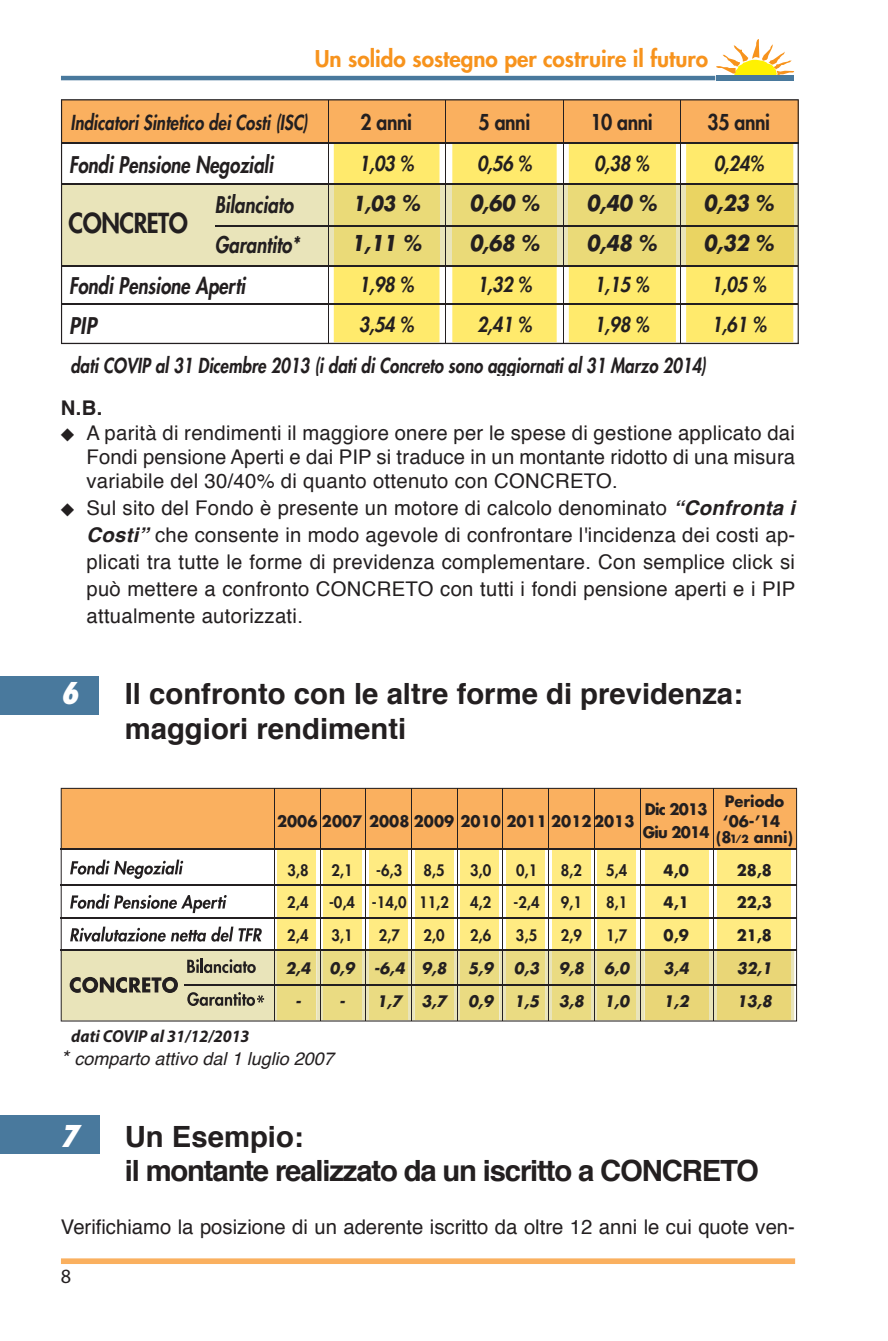
<style>
.page{position:relative;width:888px;height:1341px;background:#fff}
.page>*{position:absolute;margin:0;border:0;box-sizing:border-box;transform-origin:0 0}
.t1{font:700 29.25px/34.9px "Helvetica";color:#231f20}
.t2{font:700 29.25px/34.9px "Helvetica";letter-spacing:-.04em;color:#231f20}
.t3{font:italic 800 condensed 29.25px "Futura";color:#fff}
.t4{font:800 26.78px "Futura";letter-spacing:-.02em;color:#231f20;scale:.91 1}
.t5{font:italic 800 22.5px "Futura";color:#231f20;scale:.83 1}
.t6{font:800 22.5px "Futura";color:#f7931d}
.t7{font:italic 800 22.5px "Futura";color:#231f20;scale:.91 1}
.t8{font:italic 700 21.38px "Futura";letter-spacing:-.02em;color:#231f20;scale:.91 1}
.t9{font:800 21.38px "Futura";letter-spacing:-.02em;color:#231f20;scale:.91 1}
.t10{font:20.25px/27px "Helvetica";letter-spacing:.015em;color:#231f20;text-align:justify}
.t11{font:italic 800 20.25px "Futura";color:#231f20;scale:.83 1}
.t12{font:italic 800 20.25px "Futura";color:#231f20;scale:.91 1}
.t13{font:italic 700 20.25px "Futura";color:#231f20;scale:.91 1}
.t14{font:700 20.25px "Helvetica";color:#231f20}
.t15{font:20.25px "Myriad Pro";color:#231f20}
.t16{font:italic 18px "Helvetica";color:#231f20}
.t17{font:italic 700 17.32px "Myriad Pro";color:#231f20;scale:.95 1}
.t18{font:800 15.53px "Futura";color:#231f20;scale:.95 1}
.t19{font:700 15.53px "Futura";color:#231f20;scale:.95 1}
.t20{font:italic 700 15.53px "Futura";color:#231f20;scale:.95 1}
.t21{font:700 15.53px/23.2px "Futura";letter-spacing:-.05em;color:#231f20;scale:.95 1}
.s1{font-size:21.38px}
.s2{font-family:"Hira Kaku Pro W6";font-size:13.5px}
.s3{font-weight:700;font-style:italic}
.s4{font-family:"Futura L Bld";font-weight:400;font-size:12.6px}
.s5{font-size:20.25px}
</style>
<div class="page">
<hr style="left:61px;top:76px;width:654px;height:4px;background:#49799d">
<div style="left:61px;top:1258px;width:733px;height:6px;background:#fab05f"></div>
<svg style="left:716px;top:39px;width:77px;height:36px"></svg>
<div style="left:716px;top:75px;width:78px;height:5px;background:#49799d"></div>
<div style="left:0;top:1115px;width:99px;height:38px;background:#49799d"></div>
<div style="left:0;top:676px;width:99px;height:38px;background:#49799d"></div>
<svg style="left:61px;top:99px;width:737px;height:245px"></svg>
<hr style="left:61px;top:266px;width:736px;height:1px;background:#231f20">
<hr style="left:61px;top:304px;width:736px;height:1px;background:#231f20">
<hr style="left:61px;top:183px;width:736px;height:1px;background:#231f20">
<hr style="left:61px;top:142px;width:737px;height:1px;background:#231f20">
<hr style="left:215px;top:225px;width:582px;height:1px;background:#231f20">
<hr style="left:328px;top:100px;width:1px;height:243px;background:#231f20">
<hr style="left:562px;top:100px;width:1px;height:243px;background:#231f20">
<hr style="left:445px;top:100px;width:1px;height:243px;background:#231f20">
<hr style="left:680px;top:100px;width:1px;height:243px;background:#231f20">
<svg style="left:61px;top:788px;width:735px;height:233px;background:#efd188"></svg>
<hr style="left:61px;top:949px;width:735px;height:1px;background:#231f20">
<hr style="left:61px;top:918px;width:735px;height:1px;background:#231f20">
<hr style="left:61px;top:884px;width:735px;height:1px;background:#231f20">
<hr style="left:61px;top:849px;width:735px;height:1px;background:#231f20">
<hr style="left:185px;top:985px;width:611px;height:1px;background:#231f20">
<hr style="left:274px;top:788px;width:1px;height:233px;background:#231f20">
<hr style="left:365px;top:788px;width:1px;height:233px;background:#231f20">
<hr style="left:320px;top:788px;width:1px;height:233px;background:#231f20">
<hr style="left:411px;top:788px;width:1px;height:233px;background:#231f20">
<hr style="left:456px;top:788px;width:1px;height:233px;background:#231f20">
<hr style="left:502px;top:788px;width:1px;height:233px;background:#231f20">
<hr style="left:548px;top:788px;width:1px;height:233px;background:#231f20">
<hr style="left:593px;top:788px;width:1px;height:233px;background:#231f20">
<hr style="left:639px;top:788px;width:1px;height:233px;background:#231f20">
<svg style="left:70px;top:859px;width:113px;height:20px"></svg>
<svg style="left:70px;top:894px;width:157px;height:19px"></svg>
<svg style="left:70px;top:927px;width:192px;height:15px"></svg>
<svg style="left:70px;top:977px;width:108px;height:16px;background:#7c7765"></svg>
<hr style="left:200px;top:958px;width:3px;height:15px;background:#231f20">
<svg style="left:187px;top:959px;width:69px;height:14px"></svg>
<svg style="left:187px;top:992px;width:77px;height:14px"></svg>
<hr style="left:712px;top:788px;width:1px;height:233px;background:#231f20">
<p class="t6" style="left:314px;top:47px;width:395px">Un solido sostegno per costruire il futuro</p>
<p class="t11" style="left:70px;top:112px;width:287px">Indicatori Sintetico dei Costi (ISC)</p>
<p class="t5" style="left:69px;top:154px;width:247px">Fondi Pensione Negoziali</p>
<p class="t5" style="left:215px;top:194px;width:96px">Bilanciato</p>
<p class="t5" style="left:215px;top:234px;width:104px">Garantito*</p>
<p class="t5" style="left:69px;top:275px;width:214px">Fondi Pensione Aperti</p>
<p class="t7" style="left:69px;top:315px;width:32px">PIP</p>
<h2 class="t4" style="left:68px;top:210px;width:133px">CONCRETO</h2>
<p class="t9" style="left:360px;top:112px;width:58px">2 anni</p>
<p class="t9" style="left:478px;top:112px;width:58px">5 anni</p>
<p class="t9" style="left:590px;top:112px;width:70px">10 anni</p>
<p class="t9" style="left:707px;top:112px;width:70px">35 anni</p>
<p class="t12" style="left:359px;top:153px;width:62px">1,03 %</p>
<p class="t12" style="left:477px;top:153px;width:62px">0,56 %</p>
<p class="t12" style="left:594px;top:153px;width:62px">0,38 %</p>
<p class="t12" style="left:713px;top:153px;width:56px">0,24%</p>
<p class="t13" style="left:352px;top:194px;width:76px">1,03 <span class="s1">%</span></p>
<p class="t8" style="left:469px;top:193px;width:78px">0,60 %</p>
<p class="t8" style="left:586px;top:193px;width:78px">0,40 %</p>
<p class="t8" style="left:703px;top:193px;width:78px">0,23 %</p>
<p class="t8" style="left:351px;top:233px;width:78px">1,11 %</p>
<p class="t8" style="left:469px;top:233px;width:78px">0,68 %</p>
<p class="t8" style="left:586px;top:233px;width:78px">0,48 %</p>
<p class="t8" style="left:703px;top:233px;width:78px">0,32 %</p>
<p class="t12" style="left:359px;top:274px;width:62px">1,98 %</p>
<p class="t12" style="left:477px;top:274px;width:62px">1,32 %</p>
<p class="t12" style="left:594px;top:274px;width:62px">1,15 %</p>
<p class="t12" style="left:711px;top:274px;width:62px">1,05 %</p>
<p class="t12" style="left:359px;top:315px;width:62px">3,54 %</p>
<p class="t12" style="left:477px;top:315px;width:62px">2,41 %</p>
<p class="t12" style="left:594px;top:315px;width:62px">1,98 %</p>
<p class="t12" style="left:711px;top:315px;width:62px">1,61 %</p>
<p class="t11" style="left:70px;top:356px;width:767px">dati COVIP al 31 Dicembre 2013 (i dati di Concreto sono aggiornati al 31 Marzo 2014)</p>
<p class="t14" style="left:61px;top:400px;width:43px">N.B.</p>
<p class="t10" style="left:86px;top:422px;width:710px;line-height:24.3px;text-indent:-26px"><span class="s2">◆</span> A parità di rendimenti il maggiore onere per le spese di gestione applicato dai Fondi pensione Aperti e dai PIP si traduce in un montante ridotto di una misura variabile del 30/40% di quanto ottenuto con CONCRETO.</p>
<p class="t10" style="left:86px;top:496px;width:710px;text-indent:-26px"><span class="s2">◆</span> Sul sito del Fondo è presente un motore di calcolo denominato <span class="s3">“Confronta i Costi”</span> che consente in modo agevole di confrontare l'incidenza dei costi ap&shy;plicati tra tutte le forme di previdenza complementare. Con semplice click si può mettere a confronto CONCRETO con tutti i fondi pensione aperti e i PIP attualmente autorizzati.</p>
<h1 class="t3" style="left:61px;top:681px;width:19px">6</h1>
<h1 class="t1" style="left:125px;top:679px;width:619px">Il confronto con le altre forme di previdenza: maggiori rendimenti</h1>
<p class="t17" style="left:71px;top:1030px;width:189px">dati COVIP al 31/12/2013</p>
<p class="t19" style="left:724px;top:794px;width:64px">Periodo</p>
<p class="t19" style="left:716px;top:830px;width:82px">(8<span class="s4">1/2</span> anni)</p>
<p class="t21" style="left:642px;top:799px;width:72px">Dic 2013<br>Giu 2014</p>
<p class="t19" style="left:277px;top:814px;width:377px">2006 2007 2008 2009 2010 2011 2012 2013</p>
<p class="t19" style="left:723px;top:814px;width:62px">‘06-’14</p>
<p class="t18" style="left:287px;top:862px;width:24px">3,8</p>
<p class="t18" style="left:331px;top:862px;width:24px">2,1</p>
<p class="t18" style="left:376px;top:862px;width:29px">-6,3</p>
<p class="t18" style="left:423px;top:862px;width:24px">8,5</p>
<p class="t18" style="left:470px;top:862px;width:24px">3,0</p>
<p class="t18" style="left:516px;top:862px;width:24px">0,1</p>
<p class="t18" style="left:560px;top:862px;width:24px">8,2</p>
<p class="t18" style="left:606px;top:862px;width:24px">5,4</p>
<p class="t19" style="left:663px;top:863px;width:28px">4,0</p>
<p class="t19" style="left:736px;top:863px;width:39px">28,8</p>
<p class="t18" style="left:287px;top:895px;width:24px">2,4</p>
<p class="t18" style="left:329px;top:895px;width:128px">-0,4 -14,0 11,2</p>
<p class="t18" style="left:470px;top:895px;width:24px">4,2</p>
<p class="t18" style="left:513px;top:895px;width:29px">-2,4</p>
<p class="t18" style="left:560px;top:895px;width:24px">9,1</p>
<p class="t18" style="left:606px;top:895px;width:24px">8,1</p>
<p class="t19" style="left:663px;top:895px;width:28px">4,1</p>
<p class="t19" style="left:736px;top:895px;width:39px">22,3</p>
<p class="t18" style="left:287px;top:928px;width:24px">2,4</p>
<p class="t18" style="left:331px;top:928px;width:24px">3,1</p>
<p class="t18" style="left:378px;top:928px;width:24px">2,7</p>
<p class="t18" style="left:423px;top:928px;width:24px">2,0</p>
<p class="t18" style="left:470px;top:928px;width:24px">2,6</p>
<p class="t18" style="left:516px;top:928px;width:24px">3,5</p>
<p class="t18" style="left:560px;top:928px;width:24px">2,9</p>
<p class="t18" style="left:606px;top:928px;width:24px">1,7</p>
<p class="t19" style="left:663px;top:928px;width:28px">0,9</p>
<p class="t19" style="left:736px;top:928px;width:39px">21,8</p>
<p class="t20" style="left:285px;top:961px;width:171px">2,4 0,9 -6,4 9,8</p>
<p class="t20" style="left:468px;top:961px;width:28px">5,9</p>
<p class="t20" style="left:514px;top:961px;width:28px">0,3</p>
<p class="t20" style="left:558px;top:961px;width:28px">9,8</p>
<p class="t20" style="left:604px;top:961px;width:28px">6,0</p>
<p class="t20" style="left:663px;top:961px;width:28px">3,4</p>
<p class="t20" style="left:736px;top:961px;width:39px">32,1</p>
<p class="t20" style="left:295px;top:994px;width:8px">-</p>
<p class="t20" style="left:339px;top:994px;width:67px">- 1,7</p>
<p class="t20" style="left:421px;top:994px;width:28px">3,7</p>
<p class="t20" style="left:468px;top:994px;width:28px">0,9</p>
<p class="t20" style="left:514px;top:994px;width:28px">1,5</p>
<p class="t20" style="left:558px;top:994px;width:28px">3,8</p>
<p class="t20" style="left:604px;top:994px;width:28px">1,0</p>
<p class="t20" style="left:663px;top:994px;width:28px">1,2</p>
<p class="t20" style="left:736px;top:994px;width:39px">13,8</p>
<p class="t16" style="left:61px;top:1051px;width:274px"><span class="s5">*</span> comparto attivo dal 1 luglio 2007</p>
<h1 class="t3" style="left:61px;top:1123px;width:19px">7</h1>
<h1 class="t2" style="left:125px;top:1121px;width:635px">Un Esempio:<br>il montante realizzato da un iscritto a CONCRETO</h1>
<p class="t10" style="left:61px;top:1215px;width:735px">Verifichiamo la posizione di un aderente iscritto da oltre 12 anni le cui quote ven-</p>
<p class="t15" style="left:61px;top:1269px;width:12px">8</p>
</div>
